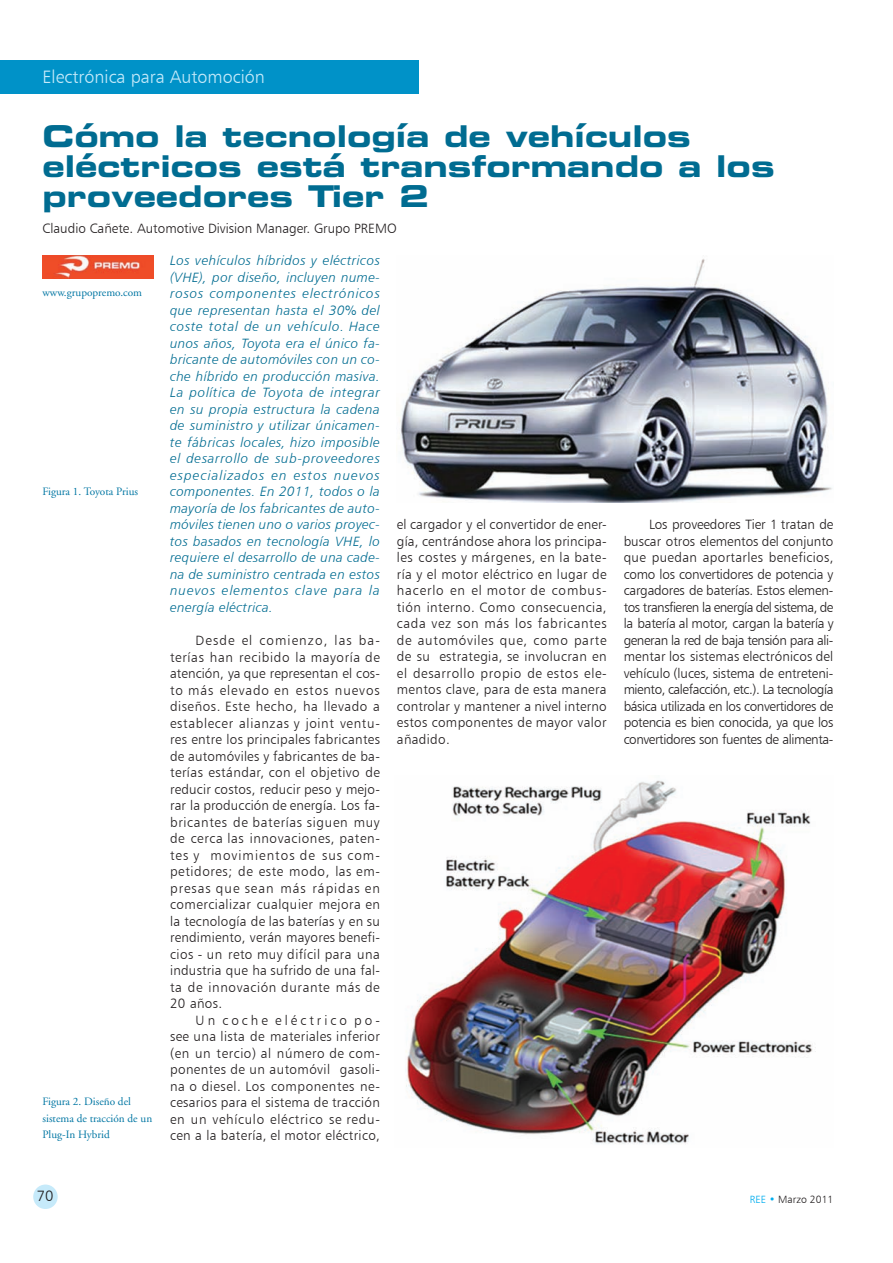
<style>
.page{position:relative;width:893px;height:1263px;background:#fff}
.page>*{position:absolute;margin:0;border:0;box-sizing:border-box;transform-origin:0 0}
.t1{font:30px/30px "Eurostile Bold Extended Two";color:#006c91}
.t2{font:18px "Humanist 777 BT Light B";color:#c6eafa}
.t3{font:15px "Humanist 777 BT Light B";color:#231f20}
.t4{font:13.5px/16.5px "Humanist 777 BT Light B";letter-spacing:.015em;color:#231f20;text-align:justify}
.t5{font:13.5px/16.5px "Humanist 777 BT Light Italic B";letter-spacing:.07em;color:#006c91;text-align:justify}
.t6{font:11.25px/16.5px "Adobe Garamond";color:#0076a3}
.t7{font:10.5px "Humanist 777 BT Light B";color:#231f20}
.s1{color:#00aeef}
</style>
<div class="page">
<div style="left:33px;top:1184px;width:25px;height:25px;background:#c6eafa;border-radius:50%"></div>
<div style="left:0;top:61px;width:419px;height:33px;background:#0092c8"></div>
<img style="left:43px;top:255px;width:110px;height:24px">
<img style="left:400px;top:259px;width:432px;height:243px">
<img style="left:405px;top:780px;width:411px;height:364px">
<h2 class="t2" style="left:43px;top:65px;width:224px">Electrónica para Automoción</h2>
<h1 class="t1" style="left:43px;top:120px;width:734px">Cómo la tecnología de vehículos eléctricos está transformando a los proveedores Tier 2</h1>
<p class="t4" style="left:43px;top:220px;width:356px">Claudio Cañete. Automotive Division Manager. Grupo PREMO</p>
<p class="t5" style="left:170px;top:252px;width:211px">Los vehículos híbridos y eléctricos (VHE), por diseño, incluyen nume&shy;rosos componentes electrónicos que representan hasta el 30% del coste total de un vehículo. Hace unos años, Toyota era el único fa&shy;bricante de automóviles con un co&shy;che híbrido en producción masiva.<br>La política de Toyota de integrar en su propia estructura la cadena de suministro y utilizar únicamen&shy;te fábricas locales, hizo imposible el desarrollo de sub-proveedores especializados en estos nuevos componentes. En 2011, todos o la mayoría de los fabricantes de auto&shy;móviles tienen uno o varios proyec&shy;tos basados en tecnología VHE, lo requiere el desarrollo de una cade&shy;na de suministro centrada en estos nuevos elementos clave para la energía eléctrica.</p>
<p class="t6" style="left:43px;top:285px;width:101px">www.grupopremo.com</p>
<p class="t6" style="left:43px;top:483px;width:97px">Figura 1. Toyota Prius</p>
<p class="t4" style="left:397px;top:516px;width:211px">el cargador y el convertidor de ener&shy;gía, centrándose ahora los principa&shy;les costes y márgenes, en la bate&shy;ría y el motor eléctrico en lugar de hacerlo en el motor de combus&shy;tión interno. Como consecuencia, cada vez son más los fabricantes de automóviles que, como parte de su estrategia, se involucran en el desarrollo propio de estos ele&shy;mentos clave, para de esta manera controlar y mantener a nivel interno estos componentes de mayor valor añadido.</p>
<p class="t4" style="left:624px;top:516px;width:211px;text-indent:26px">Los proveedores Tier 1 tratan de buscar otros elementos del conjunto que puedan aportarles beneficios, como los convertidores de potencia y cargadores de baterías. Estos elemen&shy;tos transfieren la energía del sistema, de la batería al motor, cargan la batería y generan la red de baja tensión para ali&shy;mentar los sistemas electrónicos del vehículo (luces, sistema de entreteni&shy;miento, calefacción, etc.). La tecnología básica utilizada en los convertidores de potencia es bien conocida, ya que los convertidores son fuentes de alimenta-</p>
<p class="t4" style="left:170px;top:632px;width:211px;text-indent:26px">Desde el comienzo, las ba&shy;terías han recibido la mayoría de atención, ya que representan el cos&shy;to más elevado en estos nuevos diseños. Este hecho, ha llevado a establecer alianzas y joint ventu&shy;res entre los principales fabricantes de automóviles y fabricantes de ba&shy;terías estándar, con el objetivo de reducir costos, reducir peso y mejo&shy;rar la producción de energía. Los fa&shy;bricantes de baterías siguen muy de cerca las innovaciones, paten&shy;tes y movimientos de sus com&shy;petidores; de este modo, las em&shy;presas que sean más rápidas en comercializar cualquier mejora en la tecnología de las baterías y en su rendimiento, verán mayores benefi&shy;cios - un reto muy difícil para una industria que ha sufrido de una fal&shy;ta de innovación durante más de 20 años.</p>
<p class="t4" style="left:170px;top:1012px;width:211px;text-indent:26px">Un coche eléctrico po&shy;see una lista de materiales inferior (en un tercio) al número de com&shy;ponentes de un automóvil gasoli&shy;na o diesel. Los componentes ne&shy;cesarios para el sistema de tracción en un vehículo eléctrico se redu&shy;cen a la batería, el motor eléctrico,</p>
<p class="t6" style="left:42px;top:1093px;width:111px">Figura 2. Diseño del sistema de tracción de un<br>Plug-In Hybrid</p>
<p class="t3" style="left:37px;top:1186px;width:18px">70</p>
<p class="t7" style="left:750px;top:1193px;width:85px"><span class="s1">REE •</span> Marzo 2011</p>
</div>
